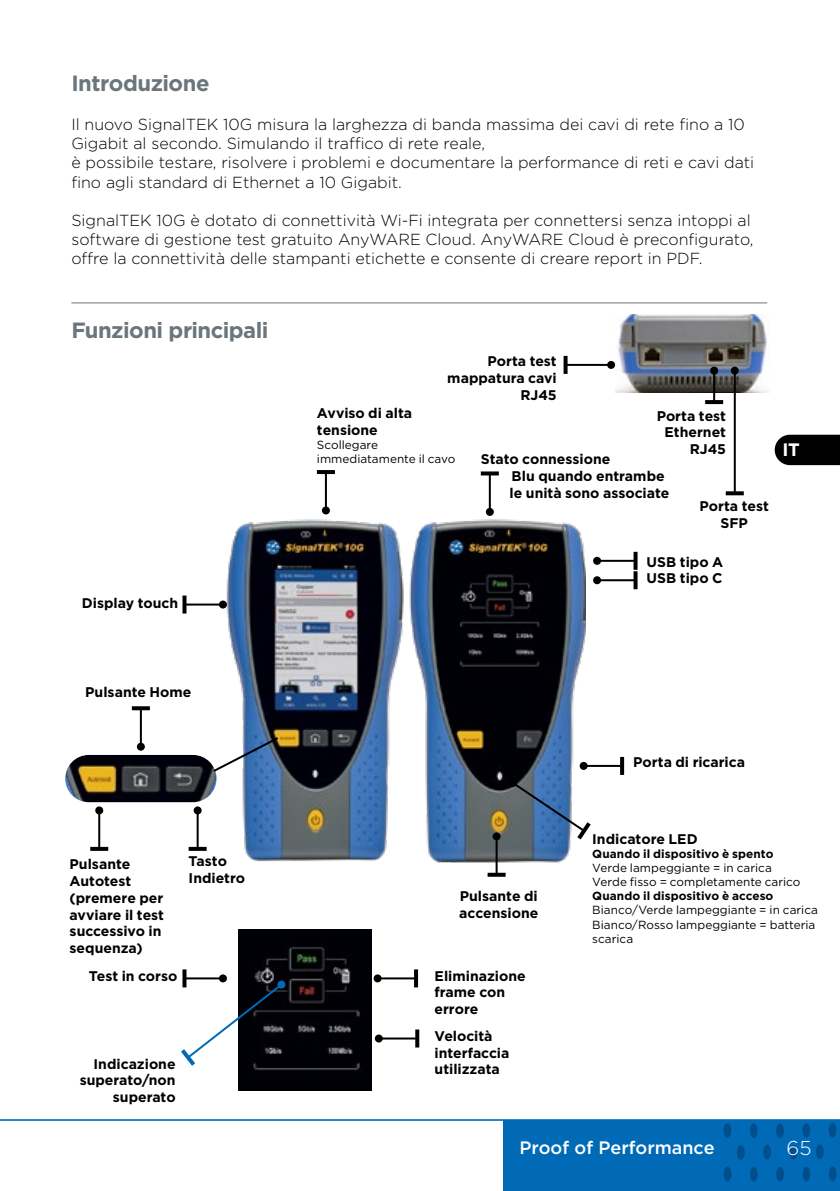
<style>
.page{position:relative;width:840px;height:1191px;background:#fff}
.page>*{position:absolute;margin:0;border:0;box-sizing:border-box;transform-origin:0 0}
.t1{font:700 22px "Gotham";letter-spacing:-.025em;color:#6a757c}
.t2{font:300 20px "Gotham";color:#fff}
.t3{font:500 18px "Gotham";color:#fff}
.t4{font:700 18px "Gotham";color:#fff}
.t5{font:300 16px/19.2px "Gotham";color:#000}
.t6{font:700 14px/16.8px "Gotham";color:#000}
.t7{font:11.8px/14.2px "Gotham";color:#000}
.t8{font:700 11.8px "Gotham";letter-spacing:.005em;color:#000}
</style>
<div class="page">
<div style="left:503px;top:1120px;width:336px;height:71px;background:#006ab6"></div>
<div style="left:723px;top:1166px;width:8px;height:15px;background:#004e8a;border-radius:50%"></div>
<div style="left:723px;top:1123px;width:7px;height:14px;background:#004e8a;border-radius:50%"></div>
<div style="left:736px;top:1145px;width:8px;height:14px;background:#004e8a;border-radius:50%"></div>
<div style="left:749px;top:1167px;width:8px;height:14px;background:#004e8a;border-radius:50%"></div>
<svg style="left:762px;top:1144px;width:8px;height:15px"></svg>
<svg style="left:775px;top:1166px;width:8px;height:15px"></svg>
<div style="left:789px;top:1144px;width:8px;height:15px;background:#004e8a;border-radius:50%"></div>
<div style="left:802px;top:1166px;width:7px;height:15px;background:#004e8a;border-radius:50%"></div>
<div style="left:749px;top:1123px;width:8px;height:15px;background:#004e8a;border-radius:50%"></div>
<div style="left:775px;top:1123px;width:8px;height:15px;background:#004e8a;border-radius:50%"></div>
<div style="left:802px;top:1123px;width:7px;height:14px;background:#004e8a;border-radius:50%"></div>
<div style="left:815px;top:1144px;width:8px;height:15px;background:#004e8a;border-radius:50%"></div>
<div style="left:828px;top:1166px;width:8px;height:15px;background:#004e8a;border-radius:50%"></div>
<div style="left:828px;top:1122px;width:7px;height:15px;background:#004e8a;border-radius:50%"></div>
<hr style="left:0;top:1119px;width:839px;height:1px;background:#006ab6">
<hr style="left:71px;top:302px;width:695px;height:1px;background:#6a757c">
<img style="left:217px;top:503px;width:368px;height:365px">
<hr style="left:596px;top:560px;width:39px;height:2px;background:#000">
<svg style="left:633px;top:552px;width:4px;height:18px"></svg>
<svg style="left:592px;top:557px;width:8px;height:8px"></svg>
<hr style="left:596px;top:579px;width:39px;height:2px;background:#000">
<svg style="left:633px;top:571px;width:4px;height:18px"></svg>
<svg style="left:592px;top:576px;width:8px;height:8px"></svg>
<hr style="left:583px;top:765px;width:38px;height:2px;background:#000">
<svg style="left:619px;top:757px;width:4px;height:18px"></svg>
<div style="left:579px;top:762px;width:8px;height:8px;background:#000;border-radius:50%"></div>
<svg style="left:508px;top:778px;width:83px;height:66px"></svg>
<hr style="left:495px;top:836px;width:2px;height:38px;background:#000">
<svg style="left:487px;top:872px;width:18px;height:4px"></svg>
<div style="left:492px;top:832px;width:8px;height:8px;background:#000;border-radius:50%"></div>
<hr style="left:325px;top:472px;width:2px;height:38px;background:#000">
<svg style="left:317px;top:470px;width:18px;height:4px"></svg>
<div style="left:322px;top:506px;width:8px;height:8px;background:#000;border-radius:50%"></div>
<hr style="left:488px;top:473px;width:2px;height:39px;background:#000">
<svg style="left:480px;top:471px;width:18px;height:4px"></svg>
<div style="left:485px;top:508px;width:8px;height:8px;background:#000;border-radius:50%"></div>
<hr style="left:184px;top:603px;width:39px;height:2px;background:#000">
<svg style="left:182px;top:595px;width:4px;height:18px"></svg>
<div style="left:219px;top:600px;width:8px;height:8px;background:#000;border-radius:50%"></div>
<img style="left:65px;top:755px;width:151px;height:47px;border-radius:24px">
<hr style="left:140px;top:708px;width:2px;height:38px;background:#000">
<svg style="left:132px;top:706px;width:18px;height:4px"></svg>
<div style="left:137px;top:742px;width:8px;height:8px;background:#000;border-radius:50%"></div>
<hr style="left:196px;top:810px;width:2px;height:39px;background:#000">
<svg style="left:188px;top:847px;width:18px;height:4px"></svg>
<div style="left:193px;top:806px;width:8px;height:8px;background:#000;border-radius:50%"></div>
<svg style="left:211px;top:735px;width:69px;height:38px"></svg>
<img style="left:239px;top:929px;width:132px;height:161px">
<hr style="left:184px;top:977px;width:39px;height:2px;background:#000">
<svg style="left:182px;top:969px;width:4px;height:11px"></svg>
<div style="left:219px;top:974px;width:8px;height:8px;background:#000;border-radius:50%"></div>
<svg style="left:181px;top:980px;width:105px;height:90px"></svg>
<hr style="left:377px;top:977px;width:39px;height:2px;background:#000">
<svg style="left:414px;top:969px;width:4px;height:18px"></svg>
<div style="left:373px;top:974px;width:8px;height:8px;background:#000;border-radius:50%"></div>
<hr style="left:378px;top:1037px;width:39px;height:2px;background:#000">
<svg style="left:415px;top:1029px;width:4px;height:18px"></svg>
<div style="left:374px;top:1034px;width:8px;height:8px;background:#000;border-radius:50%"></div>
<img style="left:615px;top:314px;width:152px;height:78px">
<hr style="left:565px;top:364px;width:45px;height:2px;background:#000">
<svg style="left:563px;top:356px;width:4px;height:18px"></svg>
<svg style="left:606px;top:361px;width:8px;height:8px"></svg>
<hr style="left:733px;top:371px;width:2px;height:122px;background:#000">
<svg style="left:725px;top:491px;width:18px;height:4px"></svg>
<div style="left:730px;top:367px;width:8px;height:8px;background:#000;border-radius:50%"></div>
<hr style="left:712px;top:371px;width:2px;height:31px;background:#000">
<svg style="left:705px;top:400px;width:17px;height:4px"></svg>
<svg style="left:709px;top:367px;width:8px;height:8px"></svg>
<hr style="left:98px;top:810px;width:2px;height:39px;background:#000">
<svg style="left:90px;top:847px;width:18px;height:4px"></svg>
<div style="left:95px;top:806px;width:8px;height:8px;background:#000;border-radius:50%"></div>
<svg style="left:774px;top:435px;width:65px;height:30px;background:#0f0f0f"></svg>
<h1 class="t1" style="left:71px;top:68px;width:140px">Introduzione</h1>
<p class="t5" style="left:71px;top:114px;width:684px">Il nuovo SignalTEK 10G misura la larghezza di banda massima dei cavi di rete fino a 10<br>Gigabit al secondo. Simulando il traffico di rete reale,<br>è possibile testare, risolvere i problemi e documentare la performance di reti e cavi dati fino agli standard di Ethernet a 10 Gigabit.</p>
<p class="t5" style="left:71px;top:210px;width:683px">SignalTEK 10G è dotato di connettività Wi-Fi integrata per connettersi senza intoppi al software di gestione test gratuito AnyWARE Cloud. AnyWARE Cloud è preconfigurato, offre la connettività delle stampanti etichette e consente di creare report in PDF.</p>
<h1 class="t1" style="left:71px;top:315px;width:198px">Funzioni principali</h1>
<p class="t6" style="left:82px;top:595px;width:98px">Display touch</p>
<p class="t6" style="left:85px;top:683px;width:108px">Pulsante Home</p>
<p class="t6" style="left:70px;top:855px;width:96px">Pulsante<br>Autotest (premere per avviare il test successivo in sequenza)</p>
<p class="t6" style="left:89px;top:967px;width:90px">Test in corso</p>
<p class="t6" style="left:188px;top:853px;width:58px">Tasto<br>Indietro</p>
<p class="t6" style="left:80px;top:1055px;width:97px;text-align:right">Indicazione superato/non superato</p>
<p class="t6" style="left:447px;top:353px;width:111px;text-align:right">Porta test mappatura cavi<br>RJ45</p>
<p class="t6" style="left:317px;top:404px;width:97px">Avviso di alta tensione</p>
<p class="t7" style="left:317px;top:437px;width:140px">Scollegare immediatamente il cavo</p>
<p class="t6" style="left:656px;top:407px;width:71px;text-align:right">Porta test<br>Ethernet<br>RJ45</p>
<p class="t6" style="left:509px;top:450px;width:161px;text-indent:-29px">Stato connessione<br>Blu quando entrambe le unità sono associate</p>
<p class="t6" style="left:699px;top:497px;width:71px;text-align:center">Porta test<br>SFP</p>
<p class="t6" style="left:646px;top:553px;width:78px">USB tipo A<br>USB tipo C</p>
<p class="t4" style="left:782px;top:438px;width:19px">IT</p>
<p class="t6" style="left:633px;top:754px;width:113px">Porta di ricarica</p>
<p class="t6" style="left:459px;top:887px;width:80px">Pulsante di accensione</p>
<p class="t6" style="left:434px;top:967px;width:93px">Eliminazione frame con errore</p>
<p class="t6" style="left:434px;top:1027px;width:76px">Velocità interfaccia utilizzata</p>
<p class="t6" style="left:592px;top:830px;width:107px">Indicatore LED</p>
<p class="t8" style="left:592px;top:846px;width:183px">Quando il dispositivo è spento</p>
<p class="t7" style="left:592px;top:860px;width:210px">Verde lampeggiante = in carica<br>Verde fisso = completamente carico</p>
<p class="t8" style="left:592px;top:888px;width:182px">Quando il dispositivo è acceso</p>
<p class="t7" style="left:592px;top:903px;width:227px">Bianco/Verde lampeggiante = in carica<br>Bianco/Rosso lampeggiante = batteria scarica</p>
<p class="t3" style="left:519px;top:1135px;width:196px">Proof of Performance</p>
<p class="t2" style="left:786px;top:1135px;width:26px">65</p>
</div>
